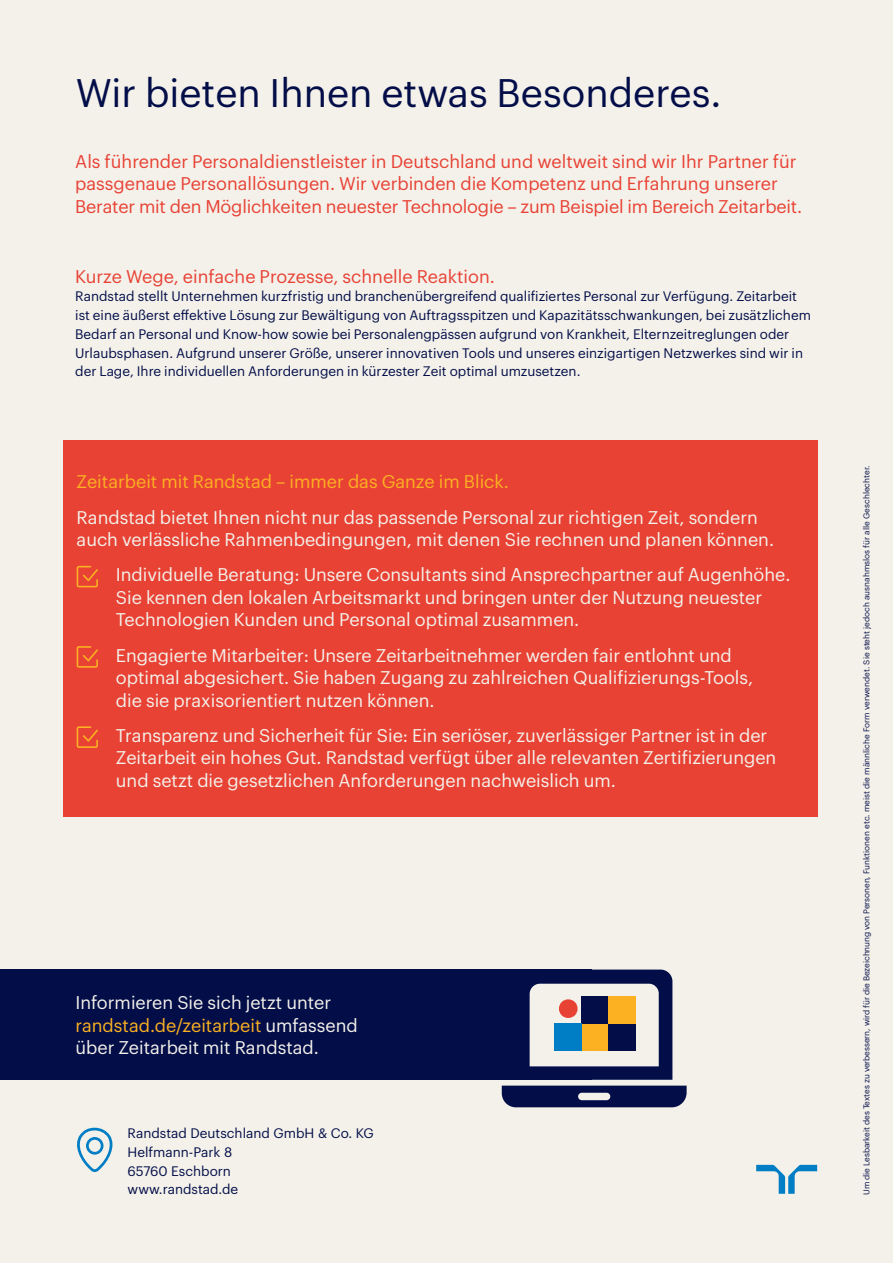
<style>
.page{position:relative;width:893px;height:1263px;background:#f4f1ea}
.page>*{position:absolute;margin:0;border:0;box-sizing:border-box;transform-origin:0 0}
.t1{font:39px "Graphik LCG";color:#030e49}
.t2{font:18px/22.5px "Graphik LCG";color:#f4f1ea}
.t3{font:18px/22.5px "Graphik LCG";color:#e84235}
.t4{font:18px "Graphik LCG";color:#fbb121}
.t5{font:13.5px/18.8px "Graphik LCG";color:#030e49}
.t6{font:8.25px "Graphik LCG";color:#030e49}
.s1{color:#fbb121}
</style>
<div class="page">
<svg style="left:756px;top:1165px;width:61px;height:29px"></svg>
<svg style="left:77px;top:1128px;width:36px;height:44px"></svg>
<div style="left:0;top:969px;width:591px;height:111px;background:#030e49"></div>
<svg style="left:502px;top:969px;width:185px;height:138px"></svg>
<div style="left:63px;top:440px;width:754px;height:376px;background:#e84235"></div>
<svg style="left:77px;top:566px;width:21px;height:21px"></svg>
<svg style="left:77px;top:646px;width:21px;height:22px"></svg>
<svg style="left:77px;top:726px;width:21px;height:22px"></svg>
<h1 class="t1" style="left:76px;top:64px;width:647px">Wir bieten Ihnen etwas Besonderes.</h1>
<p class="t3" style="left:75px;top:148px;width:728px">Als führender Personaldienstleister in Deutschland und weltweit sind wir Ihr Partner für passgenaue Personallösungen. Wir verbinden die Kompetenz und Erfahrung unserer<br>Berater mit den Möglichkeiten neuester Technologie – zum Beispiel im Bereich Zeitarbeit.</p>
<p class="t3" style="left:75px;top:263px;width:421px">Kurze Wege, einfache Prozesse, schnelle Reaktion.</p>
<p class="t5" style="left:75px;top:286px;width:737px">Randstad stellt Unternehmen kurzfristig und branchenübergreifend qualifiziertes Personal zur Verfügung. Zeitarbeit ist eine äußerst effektive Lösung zur Bewältigung von Auftragsspitzen und Kapazitätsschwankungen, bei zusätzlichem Bedarf an Personal und Know-how sowie bei Personalengpässen aufgrund von Krankheit, Elternzeitreglungen oder Urlaubsphasen. Aufgrund unserer Größe, unserer innovativen Tools und unseres einzigartigen Netzwerkes sind wir in der Lage, Ihre individuellen Anforderungen in kürzester Zeit optimal umzusetzen.</p>
<p class="t4" style="left:77px;top:468px;width:434px">Zeitarbeit mit Randstad – immer das Ganze im Blick.</p>
<p class="t2" style="left:77px;top:504px;width:699px">Randstad bietet Ihnen nicht nur das passende Personal zur richtigen Zeit, sondern auch verlässliche Rahmenbedingungen, mit denen Sie rechnen und planen können.</p>
<p class="t2" style="left:116px;top:562px;width:676px">Individuelle Beratung: Unsere Consultants sind Ansprechpartner auf Augenhöhe.<br>Sie kennen den lokalen Arbeitsmarkt und bringen unter der Nutzung neuester<br>Technologien Kunden und Personal optimal zusammen.</p>
<p class="t2" style="left:116px;top:642px;width:639px">Engagierte Mitarbeiter: Unsere Zeitarbeitnehmer werden fair entlohnt und optimal abgesichert. Sie haben Zugang zu zahlreichen Qualifizierungs-Tools, die sie praxisorientiert nutzen können.</p>
<p class="t2" style="left:116px;top:723px;width:662px">Transparenz und Sicherheit für Sie: Ein seriöser, zuverlässiger Partner ist in der<br>Zeitarbeit ein hohes Gut. Randstad verfügt über alle relevanten Zertifizierungen und setzt die gesetzlichen Anforderungen nachweislich um.</p>
<p class="t2" style="left:75px;top:990px;width:284px">Informieren Sie sich jetzt unter <span class="s1">randstad.de/zeitarbeit</span> umfassend über Zeitarbeit mit Randstad.</p>
<p class="t5" style="left:128px;top:1123px;width:248px">Randstad Deutschland GmbH &amp; Co. KG<br>Helfmann-Park 8<br>65760 Eschborn<br>www.randstad.de</p>
<p class="t6" style="left:860px;top:1195px;width:731px;rotate:-90deg">Um die Lesbarkeit des Textes zu verbessern, wird für die Bezeichnung von Personen, Funktionen etc. meist die männliche Form verwendet. Sie steht jedoch ausnahmslos für alle Geschlechter.</p>
</div>
